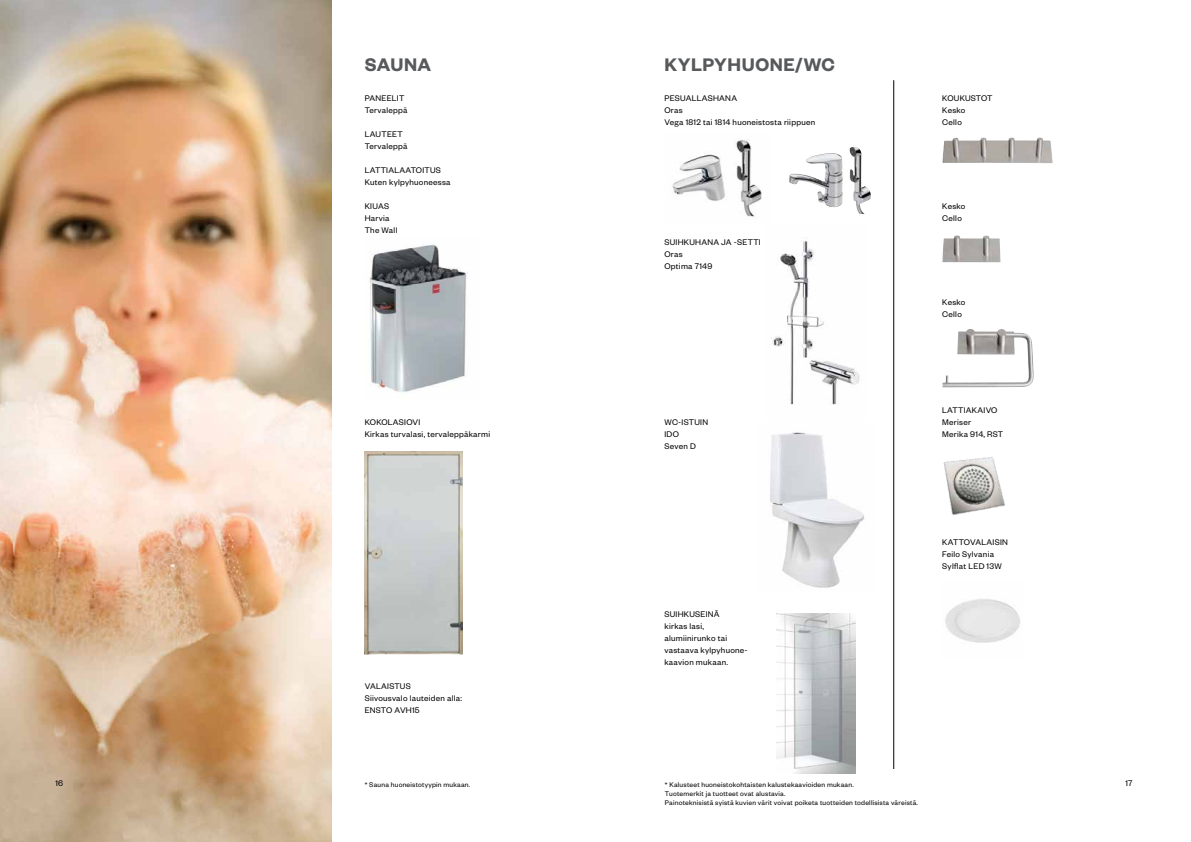
<style>
.page{position:relative;width:1191px;height:842px;background:#fff}
.page>*{position:absolute;margin:0;border:0;box-sizing:border-box;transform-origin:0 0}
.t1{font:600 20px "Founders Grotesk";letter-spacing:.025em;color:#58595b}
.t2{font:9px/12px "Founders Grotesk";letter-spacing:.03em;color:#000}
.t3{font:7.5px/9px "Founders Grotesk";letter-spacing:.03em;color:#000}
</style>
<div class="page">
<img style="left:943px;top:457px;width:62px;height:58px">
<img style="left:805px;top:147px;width:66px;height:67px">
<hr style="left:893px;top:80px;width:1px;height:689px;background:#000">
<img style="left:777px;top:614px;width:78px;height:160px">
<img style="left:672px;top:139px;width:90px;height:79px">
<img style="left:772px;top:238px;width:88px;height:167px">
<img style="left:945px;top:599px;width:76px;height:44px">
<img style="left:770px;top:432px;width:95px;height:156px">
<img style="left:365px;top:451px;width:97px;height:204px">
<img style="left:0;top:0;width:332px;height:842px">
<img style="left:370px;top:244px;width:97px;height:149px">
<img style="left:942px;top:329px;width:91px;height:58px">
<img style="left:942px;top:235px;width:58px;height:27px">
<img style="left:942px;top:137px;width:110px;height:26px">
<h1 class="t1" style="left:365px;top:52px;width:68px">SAUNA</h1>
<p class="t2" style="left:365px;top:91px;width:44px">PANEELIT<br>Tervaleppä</p>
<p class="t2" style="left:365px;top:127px;width:44px">LAUTEET<br>Tervaleppä</p>
<p class="t2" style="left:365px;top:163px;width:87px">LATTIALAATOITUS<br>Kuten kylpyhuoneessa</p>
<p class="t2" style="left:365px;top:199px;width:34px">KIUAS<br>Harvia<br>The Wall</p>
<p class="t2" style="left:365px;top:415px;width:127px">KOKOLASIOVI<br>Kirkas turvalasi, tervaleppäkarmi</p>
<p class="t2" style="left:365px;top:679px;width:99px">VALAISTUS<br>Siivousvalo lauteiden alla:<br>ENSTO AVH15</p>
<h1 class="t1" style="left:664px;top:52px;width:172px">KYLPYHUONE/WC</h1>
<p class="t2" style="left:664px;top:91px;width:152px">PESUALLASHANA<br>Oras<br>Vega 1812 tai 1814 huoneistosta riippuen</p>
<p class="t2" style="left:664px;top:235px;width:98px">SUIHKUHANA JA -SETTI<br>Oras<br>Optima 7149</p>
<p class="t2" style="left:664px;top:415px;width:45px">WC-ISTUIN<br>IDO<br>Seven D</p>
<p class="t2" style="left:664px;top:607px;width:85px">SUIHKUSEINÄ<br>kirkas lasi, alumiinirunko tai vastaava kylpyhuone&shy;kaavion mukaan.</p>
<p class="t2" style="left:942px;top:91px;width:52px">KOUKUSTOT<br>Kesko<br>Cello</p>
<p class="t2" style="left:942px;top:199px;width:25px">Kesko<br>Cello</p>
<p class="t2" style="left:942px;top:295px;width:25px">Kesko<br>Cello</p>
<p class="t2" style="left:942px;top:403px;width:62px">LATTIAKAIVO<br>Meriser<br>Merika 914, RST</p>
<p class="t2" style="left:942px;top:535px;width:67px">KATTOVALAISIN<br>Feilo Sylvania<br>Sylflat LED 13W</p>
<p class="t2" style="left:55px;top:777px;width:9px">16</p>
<p class="t2" style="left:1125px;top:777px;width:8px">17</p>
<p class="t3" style="left:365px;top:779px;width:107px">* Sauna huoneistotyypin mukaan.</p>
<p class="t3" style="left:665px;top:779px;width:254px">* Kalusteet huoneistokohtaisten kalustekaavioiden mukaan.<br>Tuotemerkit ja tuotteet ovat alustavia.<br>Painoteknisistä syistä kuvien värit voivat poiketa tuotteiden todellisista väreistä.</p>
</div>
